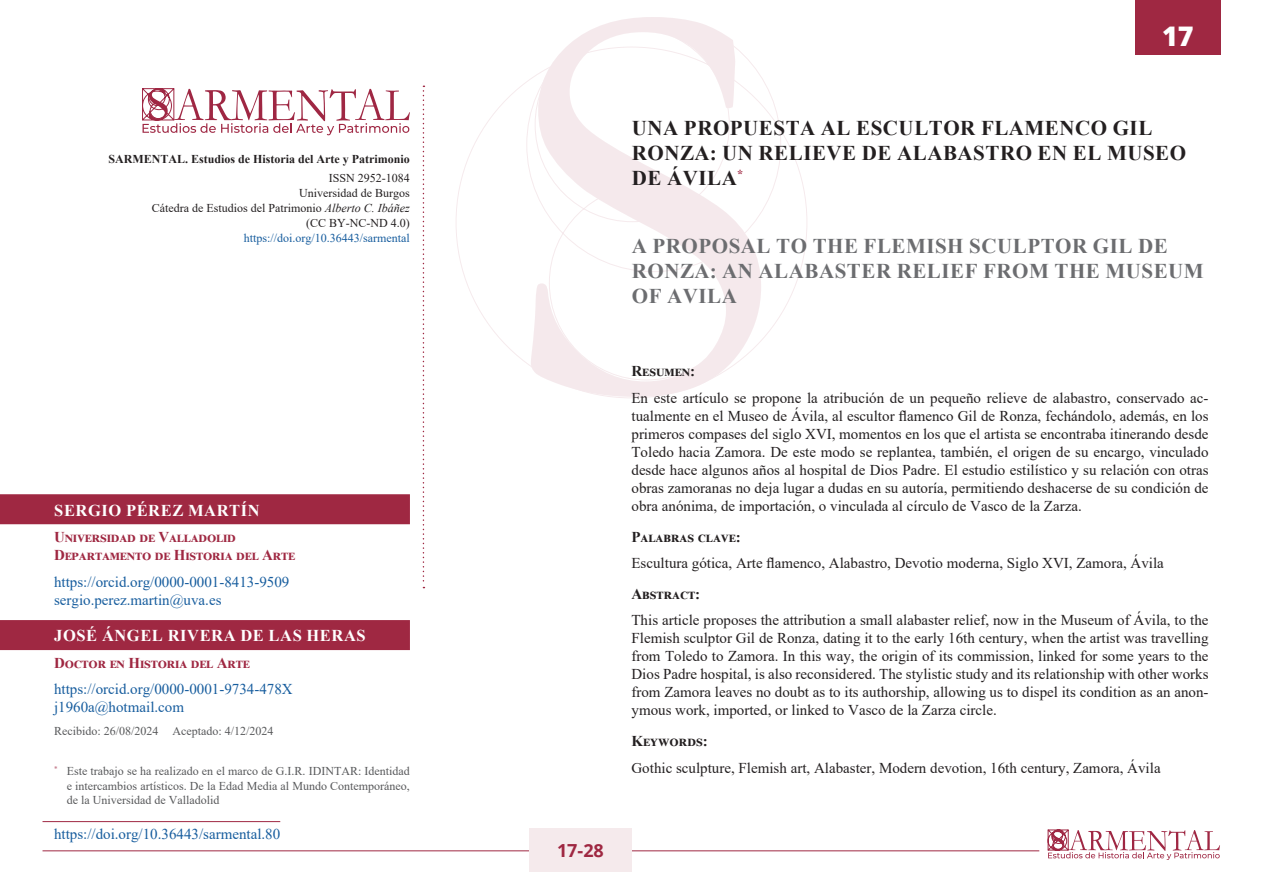
<style>
.page{position:relative;width:1263px;height:893px;background:#fff}
.page>*{position:absolute;margin:0;border:0;box-sizing:border-box;transform-origin:0 0}
.t1{font:800 27px "Open Sans";color:#fff}
.Título_-_EN{font:700 21px/25.2px "Times New Roman";letter-spacing:.025em;color:#6c6d70}
.Título{font:700 21px/25.2px "Times New Roman";letter-spacing:.025em;color:#231f20}
.t2{font:700 18px "Open Sans";color:#9f2842}
.Artículo-Autor{font:700 16.5px "Times New Roman";letter-spacing:.035em;color:#fff}
.Párrafo-General{font:15px/18px "Times New Roman";color:#231f20;text-align:justify}
.Párrafo-General_-_Ingles{font:15px/18px "Times New Roman";color:#231f20;text-align:justify}
.Artículo-Autor-Contacto{font:15px "Times New Roman";color:#175d9e}
.Artículo-Autor-Institución{font:700 15px/18px "Times New Roman";letter-spacing:-.01em;color:#9f2842}
.Apartado-_resumen-y-palabras-clave{font:700 15px "Times New Roman";color:#231f20}
.Artículo-DOI{font:15px "Times New Roman";color:#175d9e}
.Nota-inicial{font:12px/14.4px "Times New Roman";color:#57585a;text-align:justify}
.Revista-Editor{font:12px "Times New Roman";color:#231f20}
.Revista-Título{font:700 12px "Times New Roman";color:#231f20}
.Fechas_articulo{font:12px "Times New Roman";color:#57585a}
.Revista-DOI{font:12px "Times New Roman";color:#175d9e}
.Revista-Licencia{font:12px "Times New Roman";color:#231f20}
.Revista-ISSN{font:12px "Times New Roman";color:#231f20}
.s1{font-style:italic}
</style>
<div class="page">
<svg style="left:456px;top:77px;width:351px;height:321px"></svg>
<svg style="left:531px;top:17px;width:230px;height:380px"></svg>
<svg style="left:423px;top:86px;width:1px;height:502px"></svg>
<svg style="left:142px;top:88px;width:268px;height:47px"></svg>
<svg style="left:1048px;top:829px;width:172px;height:31px"></svg>
<hr style="left:43px;top:850px;width:996px;height:1px;background:#9f2842">
<div style="left:529px;top:828px;width:102px;height:44px;background:#f5eaec"></div>
<div style="left:1135px;top:0;width:85px;height:54px;background:#9f2842"></div>
<div style="left:0;top:494px;width:410px;height:30px;background:#9f2842"></div>
<div style="left:0;top:620px;width:410px;height:30px;background:#9f2842"></div>
<hr style="left:43px;top:821px;width:237px;height:1px;background:#9f2842">
<p class="Revista-Título" style="left:109px;top:150px;width:303px">SARMENTAL. Estudios de Historia del Arte y Patrimonio</p>
<p class="Revista-ISSN" style="left:329px;top:170px;width:83px">ISSN 2952-1084</p>
<p class="Revista-Editor" style="left:299px;top:185px;width:112px">Universidad de Burgos</p>
<p class="Revista-Editor" style="left:152px;top:200px;width:259px">Cátedra de Estudios del Patrimonio <span class="s1">Alberto C. Ibáñez</span></p>
<p class="Revista-Licencia" style="left:306px;top:215px;width:105px">(CC BY-NC-ND 4.0)</p>
<p class="Revista-DOI" style="left:244px;top:230px;width:167px">https://doi.org/10.36443/sarmental</p>
<p class="Artículo-Autor" style="left:54px;top:498px;width:207px">SERGIO PÉREZ MARTÍN</p>
<p class="Artículo-Autor-Institución" style="left:54px;top:528px;width:243px">Universidad de Valladolid<br>Departamento de Historia del Arte</p>
<p class="Artículo-Autor-Contacto" style="left:54px;top:571px;width:237px">https://orcid.org/0000-0001-8413-9509</p>
<p class="Artículo-Autor-Contacto" style="left:54px;top:589px;width:169px">sergio.perez.martin@uva.es</p>
<p class="Artículo-Autor" style="left:54px;top:624px;width:313px">JOSÉ ÁNGEL RIVERA DE LAS HERAS</p>
<p class="Artículo-Autor-Institución" style="left:54px;top:653px;width:197px">Doctor en Historia del Arte</p>
<p class="Artículo-Autor-Contacto" style="left:54px;top:679px;width:240px">https://orcid.org/0000-0001-9734-478X</p>
<p class="Artículo-Autor-Contacto" style="left:54px;top:697px;width:132px">j1960a@hotmail.com</p>
<p class="Fechas_articulo" style="left:54px;top:723px;width:221px">Recibido: 26/08/2024 Aceptado: 4/12/2024</p>
<p class="Nota-inicial" style="left:67px;top:764px;width:345px;text-indent:-13px"><sup>*</sup> Este trabajo se ha realizado en el marco de G.I.R. IDINTAR: Identidad e intercambios artísticos. De la Edad Media al Mundo Contemporáneo, de la Universidad de Valladolid</p>
<p class="Artículo-DOI" style="left:54px;top:823px;width:228px">https://doi.org/10.36443/sarmental.80</p>
<h1 class="t1" style="left:1162px;top:15px;width:33px">17</h1>
<p class="t2" style="left:557px;top:837px;width:48px">17-28</p>
<p class="Título" style="left:632px;top:114px;width:556px">UNA PROPUESTA AL ESCULTOR FLAMENCO GIL<br>RONZA: UN RELIEVE DE ALABASTRO EN EL MUSEO<br>DE ÁVILA<sup>*</sup></p>
<p class="Título_-_EN" style="left:632px;top:232px;width:573px">A PROPOSAL TO THE FLEMISH SCULPTOR GIL DE<br>RONZA: AN ALABASTER RELIEF FROM THE MUSEUM<br>OF AVILA</p>
<p class="Apartado-_resumen-y-palabras-clave" style="left:631px;top:360px;width:65px">Resumen:</p>
<p class="Párrafo-General" style="left:631px;top:388px;width:579px">En este artículo se propone la atribución de un pequeño relieve de alabastro, conservado ac&shy;tualmente en el Museo de Ávila, al escultor flamenco Gil de Ronza, fechándolo, además, en los primeros compases del siglo XVI, momentos en los que el artista se encontraba itinerando desde Toledo hacia Zamora. De este modo se replantea, también, el origen de su encargo, vinculado desde hace algunos años al hospital de Dios Padre. El estudio estilístico y su relación con otras obras zamoranas no deja lugar a dudas en su autoría, permitiendo deshacerse de su condición de obra anónima, de importación, o vinculada al círculo de Vasco de la Zarza.</p>
<p class="Apartado-_resumen-y-palabras-clave" style="left:631px;top:526px;width:111px">Palabras clave:</p>
<p class="Párrafo-General" style="left:631px;top:554px;width:534px">Escultura gótica, Arte flamenco, Alabastro, Devotio moderna, Siglo XVI, Zamora, Ávila</p>
<p class="Apartado-_resumen-y-palabras-clave" style="left:631px;top:583px;width:70px">Abstract:</p>
<p class="Párrafo-General_-_Ingles" style="left:631px;top:611px;width:579px">This article proposes the attribution a small alabaster relief, now in the Museum of Ávila, to the Flemish sculptor Gil de Ronza, dating it to the early 16th century, when the artist was travelling from Toledo to Zamora. In this way, the origin of its commission, linked for some years to the Dios Padre hospital, is also reconsidered. The stylistic study and its relationship with other works from Zamora leaves no doubt as to its authorship, allowing us to dispel its condition as an anon&shy;ymous work, imported, or linked to Vasco de la Zarza circle.</p>
<p class="Apartado-_resumen-y-palabras-clave" style="left:631px;top:730px;width:78px">Keywords:</p>
<p class="Párrafo-General_-_Ingles" style="left:631px;top:758px;width:531px">Gothic sculpture, Flemish art, Alabaster, Modern devotion, 16th century, Zamora, Ávila</p>
</div>
